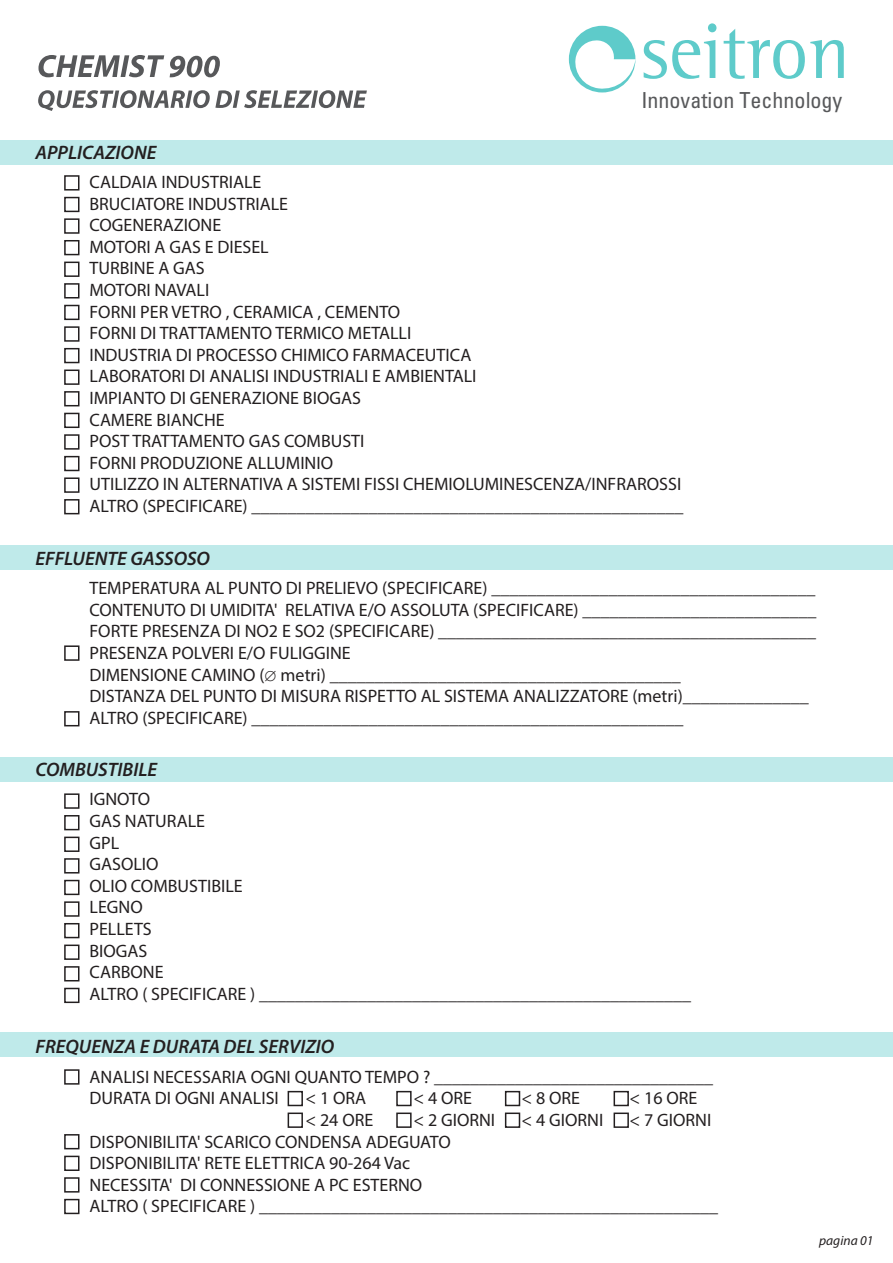
<style>
.page{position:relative;width:893px;height:1263px;background:#fff}
.page>*{position:absolute;margin:0;border:0;box-sizing:border-box;transform-origin:0 0}
.t1{font:condensed 22.05px "Univers";color:#57585a}
.t2{font:italic 600 19.5px "Myriad Pro";color:#231f20}
.t3{font:18px/21.6px "Myriad Pro";color:#231f20}
.t4{font:italic 13.5px "Myriad Pro";color:#231f20}
.s1{font-family:"Arial Unicode MS";font-size:15px}
</style>
<div class="page">
<div style="left:0;top:140px;width:893px;height:24px;background:#bfeaea"></div>
<div style="left:0;top:546px;width:893px;height:24px;background:#bfeaea"></div>
<div style="left:0;top:757px;width:893px;height:24px;background:#bfeaea"></div>
<div style="left:0;top:1032px;width:893px;height:24px;background:#bfeaea"></div>
<svg style="left:38px;top:55px;width:126px;height:22px"></svg>
<svg style="left:170px;top:56px;width:50px;height:21px"></svg>
<svg style="left:38px;top:90px;width:329px;height:21px"></svg>
<div style="left:64px;top:711px;width:15px;height:15px;border:2px solid #231f20"></div>
<div style="left:64px;top:499px;width:15px;height:15px;border:2px solid #231f20"></div>
<div style="left:64px;top:477px;width:15px;height:16px;border:2px solid #231f20"></div>
<div style="left:64px;top:645px;width:15px;height:16px;border:2px solid #231f20"></div>
<div style="left:64px;top:456px;width:15px;height:15px;border:2px solid #231f20"></div>
<div style="left:64px;top:434px;width:15px;height:16px;border:2px solid #231f20"></div>
<div style="left:64px;top:413px;width:15px;height:15px;border:2px solid #231f20"></div>
<div style="left:64px;top:391px;width:15px;height:15px;border:2px solid #231f20"></div>
<div style="left:64px;top:369px;width:15px;height:16px;border:2px solid #231f20"></div>
<div style="left:64px;top:348px;width:15px;height:15px;border:2px solid #231f20"></div>
<div style="left:64px;top:326px;width:15px;height:16px;border:2px solid #231f20"></div>
<div style="left:64px;top:305px;width:15px;height:15px;border:2px solid #231f20"></div>
<div style="left:64px;top:283px;width:15px;height:15px;border:2px solid #231f20"></div>
<div style="left:64px;top:262px;width:15px;height:15px;border:2px solid #231f20"></div>
<div style="left:64px;top:240px;width:15px;height:15px;border:2px solid #231f20"></div>
<div style="left:64px;top:218px;width:15px;height:16px;border:2px solid #231f20"></div>
<div style="left:64px;top:197px;width:15px;height:15px;border:2px solid #231f20"></div>
<div style="left:64px;top:175px;width:15px;height:16px;border:2px solid #231f20"></div>
<div style="left:64px;top:988px;width:15px;height:15px;border:2px solid #231f20"></div>
<div style="left:64px;top:966px;width:15px;height:15px;border:2px solid #231f20"></div>
<div style="left:64px;top:944px;width:15px;height:16px;border:2px solid #231f20"></div>
<div style="left:64px;top:923px;width:15px;height:15px;border:2px solid #231f20"></div>
<div style="left:64px;top:901px;width:15px;height:16px;border:2px solid #231f20"></div>
<div style="left:64px;top:880px;width:15px;height:15px;border:2px solid #231f20"></div>
<div style="left:64px;top:858px;width:15px;height:15px;border:2px solid #231f20"></div>
<div style="left:64px;top:837px;width:15px;height:15px;border:2px solid #231f20"></div>
<div style="left:64px;top:815px;width:15px;height:15px;border:2px solid #231f20"></div>
<div style="left:64px;top:793px;width:15px;height:16px;border:2px solid #231f20"></div>
<div style="left:64px;top:1199px;width:15px;height:15px;border:2px solid #231f20"></div>
<div style="left:64px;top:1177px;width:15px;height:15px;border:2px solid #231f20"></div>
<div style="left:64px;top:1156px;width:15px;height:15px;border:2px solid #231f20"></div>
<div style="left:64px;top:1134px;width:15px;height:15px;border:2px solid #231f20"></div>
<div style="left:288px;top:1091px;width:15px;height:15px;border:2px solid #231f20"></div>
<div style="left:288px;top:1112px;width:15px;height:16px;border:2px solid #231f20"></div>
<div style="left:396px;top:1091px;width:16px;height:15px;border:2px solid #231f20"></div>
<div style="left:396px;top:1112px;width:16px;height:16px;border:2px solid #231f20"></div>
<div style="left:505px;top:1091px;width:15px;height:15px;border:2px solid #231f20"></div>
<div style="left:505px;top:1112px;width:15px;height:16px;border:2px solid #231f20"></div>
<div style="left:614px;top:1091px;width:15px;height:15px;border:2px solid #231f20"></div>
<div style="left:614px;top:1112px;width:15px;height:16px;border:2px solid #231f20"></div>
<div style="left:64px;top:1069px;width:15px;height:16px;border:2px solid #231f20"></div>
<svg style="left:569px;top:26px;width:66px;height:66px"></svg>
<svg style="left:644px;top:23px;width:72px;height:56px"></svg>
<svg style="left:724px;top:29px;width:120px;height:50px"></svg>
<p class="t2" style="left:35px;top:140px;width:122px">APPLICAZIONE</p>
<p class="t1" style="left:641px;top:87px;width:203px">Innovation Technology</p>
<p class="t3" style="left:89px;top:171px;width:596px">CALDAIA INDUSTRIALE<br>BRUCIATORE INDUSTRIALE<br>COGENERAZIONE<br>MOTORI A GAS E DIESEL<br>TURBINE A GAS<br>MOTORI NAVALI<br>FORNI PER VETRO , CERAMICA , CEMENTO<br>FORNI DI TRATTAMENTO TERMICO METALLI<br>INDUSTRIA DI PROCESSO CHIMICO FARMACEUTICA<br>LABORATORI DI ANALISI INDUSTRIALI E AMBIENTALI<br>IMPIANTO DI GENERAZIONE BIOGAS<br>CAMERE BIANCHE<br>POST TRATTAMENTO GAS COMBUSTI<br>FORNI PRODUZIONE ALLUMINIO<br>UTILIZZO IN ALTERNATIVA A SISTEMI FISSI CHEMIOLUMINESCENZA/INFRAROSSI ALTRO (SPECIFICARE) ________________________________________________</p>
<p class="t2" style="left:35px;top:546px;width:176px">EFFLUENTE GASSOSO</p>
<p class="t3" style="left:89px;top:577px;width:728px">TEMPERATURA AL PUNTO DI PRELIEVO (SPECIFICARE) ____________________________________ CONTENUTO DI UMIDITA' RELATIVA E/O ASSOLUTA (SPECIFICARE) __________________________ FORTE PRESENZA DI NO2 E SO2 (SPECIFICARE) __________________________________________ PRESENZA POLVERI E/O FULIGGINE<br>DIMENSIONE CAMINO (<span class="s1">∅</span> metri) _______________________________________<br>DISTANZA DEL PUNTO DI MISURA RISPETTO AL SISTEMA ANALIZZATORE (metri)______________ ALTRO (SPECIFICARE) ________________________________________________</p>
<p class="t2" style="left:35px;top:757px;width:123px">COMBUSTIBILE</p>
<p class="t3" style="left:89px;top:788px;width:603px">IGNOTO<br>GAS NATURALE<br>GPL<br>GASOLIO<br>OLIO COMBUSTIBILE<br>LEGNO<br>PELLETS<br>BIOGAS<br>CARBONE<br>ALTRO ( SPECIFICARE ) ________________________________________________</p>
<p class="t2" style="left:35px;top:1034px;width:300px">FREQUENZA E DURATA DEL SERVIZIO</p>
<p class="t3" style="left:89px;top:1066px;width:625px">ANALISI NECESSARIA OGNI QUANTO TEMPO ? _______________________________<br>DURATA DI OGNI ANALISI</p>
<p class="t3" style="left:306px;top:1087px;width:62px">&lt; 1 ORA</p>
<p class="t3" style="left:414px;top:1087px;width:60px">&lt; 4 ORE</p>
<p class="t3" style="left:522px;top:1087px;width:60px">&lt; 8 ORE</p>
<p class="t3" style="left:630px;top:1087px;width:69px">&lt; 16 ORE</p>
<p class="t3" style="left:305px;top:1109px;width:69px">&lt; 24 ORE</p>
<p class="t3" style="left:414px;top:1109px;width:83px">&lt; 2 GIORNI</p>
<p class="t3" style="left:522px;top:1109px;width:83px">&lt; 4 GIORNI</p>
<p class="t3" style="left:630px;top:1109px;width:83px">&lt; 7 GIORNI</p>
<p class="t3" style="left:89px;top:1130px;width:630px">DISPONIBILITA' SCARICO CONDENSA ADEGUATO<br>DISPONIBILITA' RETE ELETTRICA 90-264 Vac<br>NECESSITA' DI CONNESSIONE A PC ESTERNO<br>ALTRO ( SPECIFICARE ) ___________________________________________________</p>
<p class="t4" style="left:819px;top:1232px;width:56px">pagina 01</p>
</div>
